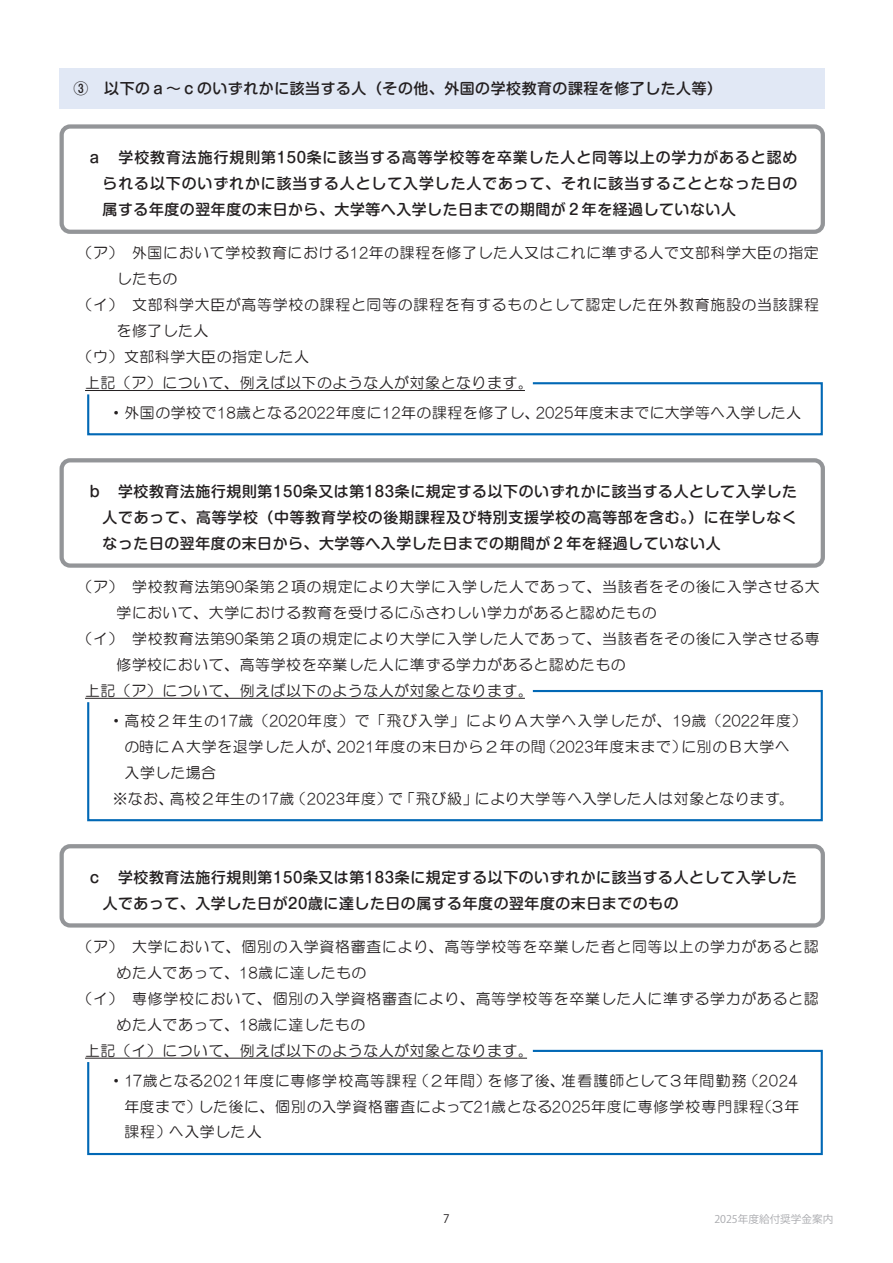
<style>
.page{position:relative;width:893px;height:1263px;background:#fff}
.page>*{position:absolute;margin:0;border:0;box-sizing:border-box;transform-origin:0 0}
.t1{font:14.85px/25.5px "HG Maru Gothic MPRO";letter-spacing:.045em;color:#231f20;text-align:justify}
.t2{font:500 14.85px/26.1px "Shin M Go Pr 6";letter-spacing:.04em;color:#231f20;text-align:justify}
.t3{font:14.85px "HG Maru Gothic MPRO";letter-spacing:.07em;color:#231f20}
.t4{font:11.7px "Koz Go Pr 6 N";color:#231f20}
.t5{font:10.65px "Koz Go Pr 6 N";color:#a8a9ad}
</style>
<div class="page">
<div style="left:60px;top:68px;width:765px;height:40px;background:#e1e8f5"></div>
<div style="left:60px;top:124px;width:765px;height:110px;border:4px solid #939598;border-radius:9px"></div>
<div style="left:87px;top:382px;width:736px;height:53px;border:2px solid #0168b5"></div>
<div style="left:60px;top:458px;width:765px;height:110px;border:4px solid #939598;border-radius:9px"></div>
<div style="left:87px;top:690px;width:736px;height:131px;border:2px solid #0168b5"></div>
<div style="left:60px;top:844px;width:765px;height:83px;border:4px solid #939598;border-radius:9px"></div>
<div style="left:87px;top:1050px;width:736px;height:105px;border:2px solid #0168b5"></div>
<div style="left:85px;top:375px;width:448px;height:19px;background:#fff"></div>
<hr style="left:85px;top:390px;width:440px;height:1px;background:#231f20">
<div style="left:85px;top:683px;width:448px;height:19px;background:#fff"></div>
<hr style="left:85px;top:698px;width:440px;height:1px;background:#231f20">
<div style="left:85px;top:1043px;width:448px;height:19px;background:#fff"></div>
<hr style="left:85px;top:1058px;width:442px;height:1px;background:#231f20">
<p class="t2" style="left:73px;top:75px;width:650px">③　以下のａ～ｃのいずれかに該当する人（その他、外国の学校教育の課程を修了した人等）</p>
<p class="t2" style="left:103px;top:144px;width:696px;text-indent:-15px">ａ　学校教育法施行規則第150条に該当する高等学校等を卒業した人と同等以上の学力があると認められる以下のいずれかに該当する人として入学した人であって、それに該当することとなった日の属する年度の翌年度の末日から、大学等へ入学した日までの期間が２年を経過していない人</p>
<p class="t1" style="left:78px;top:240px;width:743px">（ア）　外国において学校教育における12年の課程を修了した人又はこれに準ずる人で文部科学大臣の指定</p>
<p class="t1" style="left:117px;top:266px;width:62px">したもの</p>
<p class="t1" style="left:78px;top:292px;width:743px">（イ）　文部科学大臣が高等学校の課程と同等の課程を有するものとして認定した在外教育施設の当該課程</p>
<p class="t1" style="left:117px;top:318px;width:93px">を修了した人</p>
<p class="t1" style="left:78px;top:344px;width:233px">（ウ）文部科学大臣の指定した人</p>
<p class="t1" style="left:85px;top:370px;width:449px">上記（ア）について、例えば以下のような人が対象となります。</p>
<p class="t1" style="left:109px;top:400px;width:694px">・外国の学校で18歳となる2022年度に12年の課程を修了し、2025年度末までに大学等へ入学した人</p>
<p class="t2" style="left:103px;top:477px;width:696px;text-indent:-15px">ｂ　学校教育法施行規則第150条又は第183条に規定する以下のいずれかに該当する人として入学した人であって、高等学校（中等教育学校の後期課程及び特別支援学校の高等部を含む。）に在学しなくなった日の翌年度の末日から、大学等へ入学した日までの期間が２年を経過していない人</p>
<p class="t1" style="left:78px;top:573px;width:743px">（ア）　学校教育法第90条第２項の規定により大学に入学した人であって、当該者をその後に入学させる大</p>
<p class="t1" style="left:117px;top:600px;width:542px">学において、大学における教育を受けるにふさわしい学力があると認めたもの</p>
<p class="t1" style="left:78px;top:626px;width:743px">（イ）　学校教育法第90条第２項の規定により大学に入学した人であって、当該者をその後に入学させる専</p>
<p class="t1" style="left:117px;top:652px;width:511px">修学校において、高等学校を卒業した人に準ずる学力があると認めたもの</p>
<p class="t1" style="left:85px;top:678px;width:449px">上記（ア）について、例えば以下のような人が対象となります。</p>
<p class="t3" style="left:109px;top:713px;width:699px">・高校２年生の17歳（2020年度）で「飛び入学」によりＡ大学へ入学したが、19歳（2022年度）</p>
<p class="t1" style="left:124px;top:734px;width:667px">の時にＡ大学を退学した人が、2021年度の末日から２年の間（2023年度末まで）に別のＢ大学へ</p>
<p class="t1" style="left:124px;top:760px;width:93px">入学した場合</p>
<p class="t1" style="left:113px;top:786px;width:683px">※なお、高校２年生の17歳（2023年度）で「飛び級」により大学等へ入学した人は対象となります。</p>
<p class="t2" style="left:103px;top:863px;width:696px;text-indent:-15px">ｃ　学校教育法施行規則第150条又は第183条に規定する以下のいずれかに該当する人として入学した人であって、入学した日が20歳に達した日の属する年度の翌年度の末日までのもの</p>
<p class="t1" style="left:78px;top:933px;width:743px">（ア）　大学において、個別の入学資格審査により、高等学校等を卒業した者と同等以上の学力があると認</p>
<p class="t1" style="left:117px;top:959px;width:251px">めた人であって、18歳に達したもの</p>
<p class="t1" style="left:78px;top:985px;width:743px">（イ）　専修学校において、個別の入学資格審査により、高等学校等を卒業した人に準ずる学力があると認</p>
<p class="t1" style="left:117px;top:1011px;width:250px">めた人であって、18歳に達したもの</p>
<p class="t1" style="left:85px;top:1037px;width:449px">上記（イ）について、例えば以下のような人が対象となります。</p>
<p class="t1" style="left:124px;top:1068px;width:676px;text-indent:-15px">・17歳となる2021年度に専修学校高等課程（２年間）を修了後、准看護師として３年間勤務（2024年度まで）した後に、個別の入学資格審査によって21歳となる2025年度に専修学校専門課程（3年課程）へ入学した人</p>
<p class="t4" style="left:443px;top:1212px;width:8px">7</p>
<p class="t5" style="left:714px;top:1213px;width:121px">2025年度給付奨学金案内</p>
</div>
